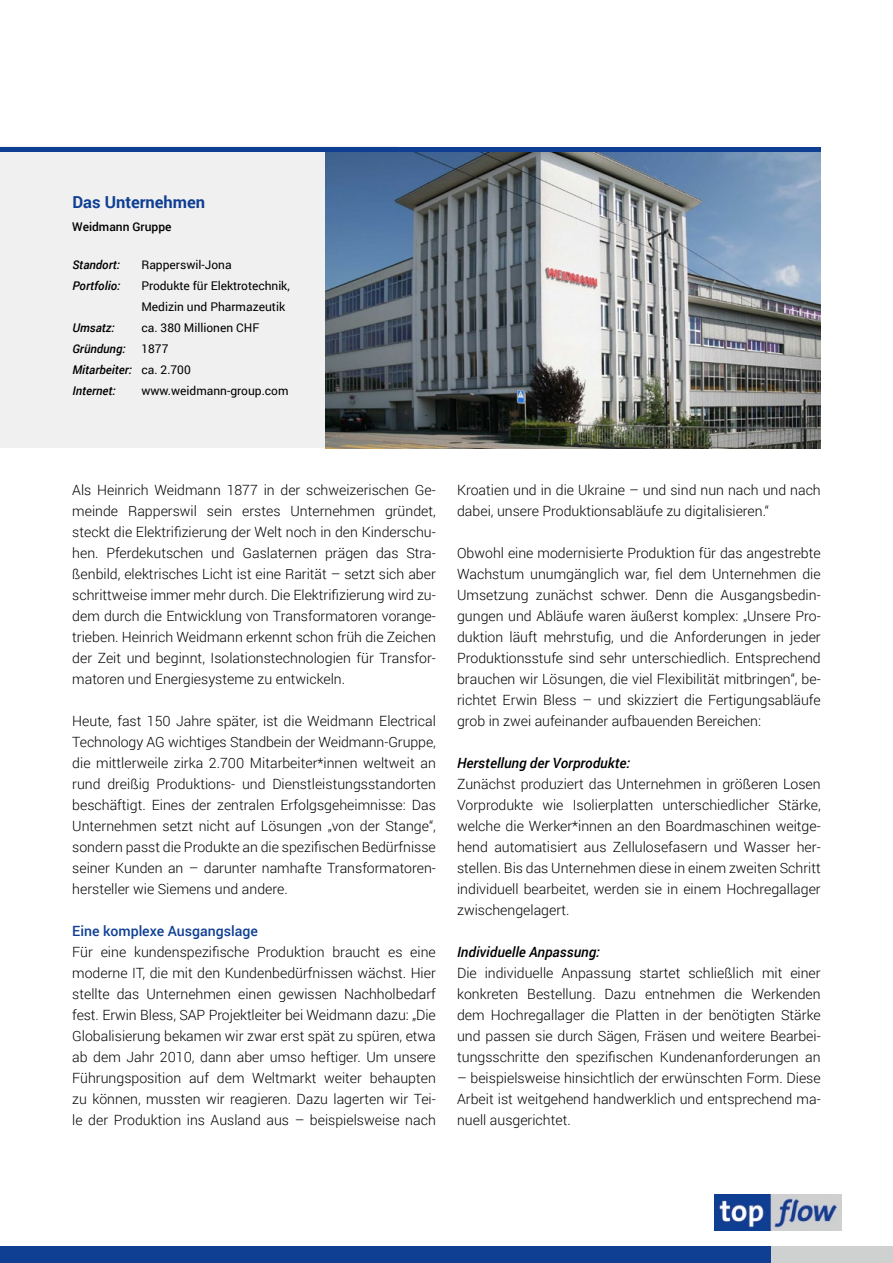
<style>
.page{position:relative;width:893px;height:1263px;background:#fff}
.page>*{position:absolute;margin:0;border:0;box-sizing:border-box;transform-origin:0 0}
.t1{font:700 16.5px "Roboto";color:#0f3f93}
.t2{font:300 14.1px/21px "Roboto";color:#000;text-align:justify}
.t3{font:italic 500 14.1px "Roboto";color:#000}
.t4{font:500 14.1px "Roboto";color:#0f3f93}
.t5{font:12px/21px "Roboto";color:#000}
.t6{font:italic 500 12px/21px "Roboto";color:#000}
.t7{font:500 12px "Roboto";color:#000}
.s1{font-weight:400;font-style:normal}
</style>
<div class="page">
<div style="left:0;top:1246px;width:771px;height:17px;background:#0f3f93"></div>
<div style="left:771px;top:1246px;width:122px;height:17px;background:#cfd0d0"></div>
<img style="left:715px;top:1194px;width:127px;height:36px">
<div style="left:0;top:147px;width:398px;height:301px;background:#f0f0f0"></div>
<img style="left:326px;top:151px;width:495px;height:297px">
<hr style="left:0;top:147px;width:821px;height:4px;background:#0f3f93">
<p class="t1" style="left:72px;top:191px;width:134px">Das Unternehmen</p>
<p class="t7" style="left:72px;top:218px;width:101px">Weidmann Gruppe</p>
<p class="t6" style="left:72px;top:254px;width:49px">Standort:</p>
<p class="t5" style="left:141px;top:254px;width:92px">Rapperswil-Jona</p>
<p class="t6" style="left:72px;top:275px;width:49px">Portfolio:</p>
<p class="t5" style="left:141px;top:275px;width:150px">Produkte für Elektrotechnik,<br>Medizin und Pharmazeutik</p>
<p class="t6" style="left:72px;top:317px;width:44px">Umsatz:</p>
<p class="t5" style="left:141px;top:317px;width:119px">ca. 380 Millionen CHF</p>
<p class="t6" style="left:72px;top:338px;width:55px">Gründung:</p>
<p class="t6" style="left:72px;top:338px;width:120px;text-indent:69px"><span class="s1">1877<br></span>Mitarbeiter: <span class="s1">ca. 2.700<br></span>Internet:</p>
<p class="t5" style="left:141px;top:380px;width:149px">www.weidmann-group.com</p>
<p class="t2" style="left:72px;top:479px;width:365px">Als Heinrich Weidmann 1877 in der schweizerischen Ge&shy;meinde Rapperswil sein erstes Unternehmen gründet, steckt die Elektrifizierung der Welt noch in den Kinderschu&shy;hen. Pferdekutschen und Gaslaternen prägen das Stra&shy;ßenbild, elektrisches Licht ist eine Rarität – setzt sich aber schrittweise immer mehr durch. Die Elektrifizierung wird zu&shy;dem durch die Entwicklung von Transformatoren vorange&shy;trieben. Heinrich Weidmann erkennt schon früh die Zeichen der Zeit und beginnt, Isolationstechnologien für Transfor&shy;matoren und Energiesysteme zu entwickeln.</p>
<p class="t2" style="left:72px;top:710px;width:365px">Heute, fast 150 Jahre später, ist die Weidmann Electrical Technology AG wichtiges Standbein der Weidmann-Gruppe, die mittlerweile zirka 2.700 Mitarbeiter*innen weltweit an rund dreißig Produktions- und Dienstleistungsstandorten beschäftigt. Eines der zentralen Erfolgsgeheimnisse: Das Unternehmen setzt nicht auf Lösungen „von der Stange“, sondern passt die Produkte an die spezifischen Bedürfnisse seiner Kunden an – darunter namhafte Transformatoren&shy;hersteller wie Siemens und andere.</p>
<p class="t4" style="left:72px;top:921px;width:187px">Eine komplexe Ausgangslage</p>
<p class="t2" style="left:72px;top:941px;width:365px">Für eine kundenspezifische Produktion braucht es eine moderne IT, die mit den Kundenbedürfnissen wächst. Hier stellte das Unternehmen einen gewissen Nachholbedarf fest. Erwin Bless, SAP Projektleiter bei Weidmann dazu: „Die Globalisierung bekamen wir zwar erst spät zu spüren, etwa ab dem Jahr 2010, dann aber umso heftiger. Um unsere Führungsposition auf dem Weltmarkt weiter behaupten zu können, mussten wir reagieren. Dazu lagerten wir Tei&shy;le der Produktion ins Ausland aus – beispielsweise nach</p>
<p class="t2" style="left:457px;top:479px;width:365px">Kroatien und in die Ukraine – und sind nun nach und nach dabei, unsere Produktionsabläufe zu digitalisieren.“</p>
<p class="t2" style="left:457px;top:542px;width:365px">Obwohl eine modernisierte Produktion für das angestrebte Wachstum unumgänglich war, fiel dem Unternehmen die Umsetzung zunächst schwer. Denn die Ausgangsbedin&shy;gungen und Abläufe waren äußerst komplex: „Unsere Pro&shy;duktion läuft mehrstufig, und die Anforderungen in jeder Produktionsstufe sind sehr unterschiedlich. Entsprechend brauchen wir Lösungen, die viel Flexibilität mitbringen“, be&shy;richtet Erwin Bless – und skizziert die Fertigungsabläufe grob in zwei aufeinander aufbauenden Bereichen:</p>
<p class="t3" style="left:457px;top:753px;width:175px">Herstellung der Vorprodukte:</p>
<p class="t2" style="left:457px;top:773px;width:365px">Zunächst produziert das Unternehmen in größeren Losen Vorprodukte wie Isolierplatten unterschiedlicher Stärke, welche die Werker*innen an den Boardmaschinen weitge&shy;hend automatisiert aus Zellulosefasern und Wasser her&shy;stellen. Bis das Unternehmen diese in einem zweiten Schritt individuell bearbeitet, werden sie in einem Hochregallager zwischengelagert.</p>
<p class="t3" style="left:457px;top:942px;width:144px">Individuelle Anpassung:</p>
<p class="t2" style="left:457px;top:962px;width:365px">Die individuelle Anpassung startet schließlich mit einer konkreten Bestellung. Dazu entnehmen die Werkenden dem Hochregallager die Platten in der benötigten Stärke und passen sie durch Sägen, Fräsen und weitere Bearbei&shy;tungsschritte den spezifischen Kundenanforderungen an</p>
<p class="t2" style="left:457px;top:1067px;width:365px">– beispielsweise hinsichtlich der erwünschten Form. Diese Arbeit ist weitgehend handwerklich und entsprechend ma&shy;nuell ausgerichtet.</p>
</div>
